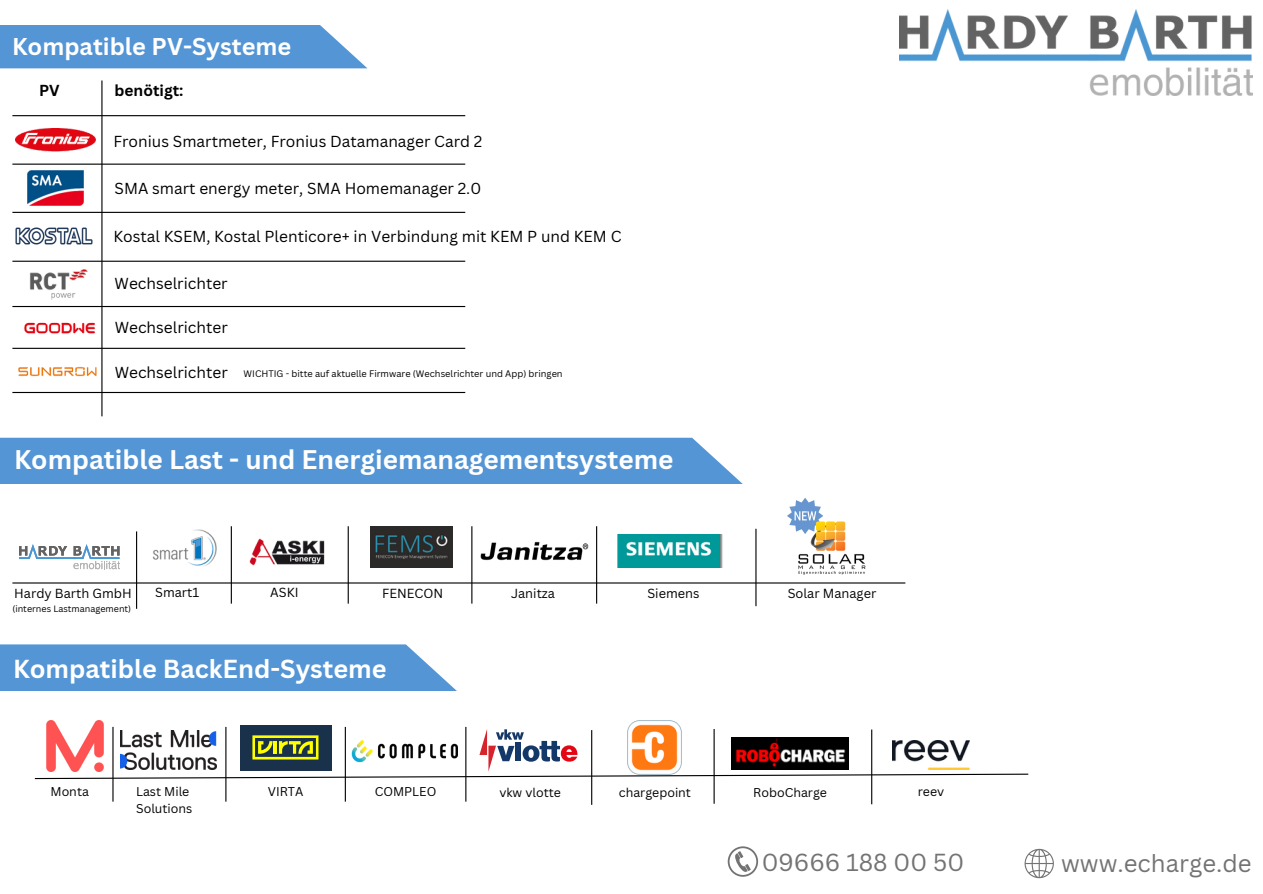
<style>
.page{position:relative;width:1263px;height:894px;background:#fff}
.page>*{position:absolute;margin:0;border:0;box-sizing:border-box;transform-origin:0 0}
.t1{font:700 26.25px "Canva Sans";color:#fff}
.t2{font:700 25.35px "Canva Sans";color:#fff}
.t3{font:24px "Canva Sans";color:#737373}
.t4{font:700 23.55px "Canva Sans";color:#fff}
.t5{font:15.45px "Canva Sans";color:#000}
.t6{font:700 15.45px "Canva Sans";color:#000}
.t7{font:12.75px "Canva Sans";color:#000}
.t8{font:12.3px "Canva Sans";color:#000}
.t9{font:9.3px "Canva Sans";color:#000}
.t10{font:9px "Canva Sans";color:#000}
</style>
<div class="page">
<img style="left:16px;top:129px;width:80px;height:23px">
<img style="left:27px;top:170px;width:57px;height:36px">
<img style="left:16px;top:227px;width:76px;height:17px">
<img style="left:29px;top:270px;width:59px;height:29px">
<hr style="left:101px;top:80px;width:1px;height:336px;background:#000">
<hr style="left:12px;top:163px;width:453px;height:2px;background:#000">
<hr style="left:12px;top:212px;width:453px;height:1px;background:#000">
<hr style="left:12px;top:260px;width:453px;height:2px;background:#000">
<hr style="left:12px;top:115px;width:453px;height:1px;background:#000">
<div style="left:0;top:25px;width:367px;height:43px;background:#5495d6"></div>
<div style="left:0;top:437px;width:743px;height:47px;background:#5495d6"></div>
<img style="left:900px;top:10px;width:352px;height:85px">
<svg style="left:1024px;top:848px;width:30px;height:30px"></svg>
<svg style="left:728px;top:846px;width:30px;height:30px"></svg>
<img style="left:20px;top:305px;width:79px;height:21px">
<img style="left:12px;top:326px;width:90px;height:90px">
<hr style="left:12px;top:306px;width:453px;height:1px;background:#000">
<hr style="left:12px;top:347px;width:453px;height:2px;background:#000">
<hr style="left:12px;top:392px;width:453px;height:1px;background:#000">
<img style="left:153px;top:529px;width:64px;height:37px">
<img style="left:247px;top:538px;width:81px;height:46px">
<img style="left:371px;top:526px;width:82px;height:41px">
<hr style="left:12px;top:582px;width:893px;height:1px;background:#000">
<hr style="left:231px;top:526px;width:1px;height:77px;background:#000">
<hr style="left:348px;top:526px;width:1px;height:77px;background:#000">
<hr style="left:471px;top:526px;width:1px;height:77px;background:#000">
<img style="left:480px;top:541px;width:109px;height:20px">
<img style="left:617px;top:534px;width:106px;height:33px">
<hr style="left:596px;top:526px;width:1px;height:77px;background:#000">
<svg style="left:0;top:644px;width:457px;height:47px;background:#5f9bd8"></svg>
<hr style="left:112px;top:726px;width:2px;height:75px;background:#000">
<hr style="left:225px;top:726px;width:1px;height:75px;background:#000">
<hr style="left:345px;top:726px;width:1px;height:75px;background:#000">
<hr style="left:465px;top:726px;width:1px;height:75px;background:#000">
<div style="left:241px;top:725px;width:91px;height:45px;background:#19314b"></div>
<svg style="left:34px;top:728px;width:995px;height:51px"></svg>
<img style="left:121px;top:729px;width:96px;height:40px">
<img style="left:46px;top:720px;width:58px;height:51px">
<img style="left:628px;top:720px;width:54px;height:53px">
<hr style="left:591px;top:729px;width:1px;height:75px;background:#000">
<img style="left:731px;top:737px;width:117px;height:32px">
<hr style="left:713px;top:728px;width:2px;height:75px;background:#000">
<svg style="left:789px;top:497px;width:32px;height:12px"></svg>
<img style="left:779px;top:509px;width:101px;height:75px">
<img style="left:892px;top:740px;width:77px;height:29px">
<hr style="left:871px;top:729px;width:1px;height:75px;background:#000">
<hr style="left:136px;top:531px;width:1px;height:77px;background:#000">
<svg style="left:19px;top:544px;width:101px;height:25px"></svg>
<hr style="left:755px;top:528px;width:1px;height:78px;background:#000">
<h5 class="t4" style="left:12px;top:30px;width:281px">Kompatible PV-Systeme</h5>
<p class="t6" style="left:39px;top:80px;width:22px">PV</p>
<p class="t6" style="left:115px;top:80px;width:70px">benötigt:</p>
<h1 class="t5" style="left:113px;top:130px;width:370px">Fronius Smartmeter, Fronius Datamanager Card 2</h1>
<p class="t5" style="left:115px;top:177px;width:368px">SMA smart energy meter, SMA Homemanager 2.0</p>
<h3 class="t5" style="left:113px;top:225px;width:510px">Kostal KSEM, Kostal Plenticore+ in Verbindung mit KEM P und KEM C</h3>
<h4 class="t5" style="left:115px;top:272px;width:115px">Wechselrichter</h4>
<p class="t5" style="left:115px;top:317px;width:115px">Wechselrichter</p>
<h5 class="t5" style="left:115px;top:361px;width:115px">Wechselrichter</h5>
<p class="t9" style="left:244px;top:367px;width:321px">WICHTIG - bitte auf aktuelle Firmware (Wechselrichter und App) bringen</p>
<p class="t1" style="left:14px;top:440px;width:661px">Kompatible Last - und Energiemanagementsysteme</p>
<p class="t7" style="left:14px;top:584px;width:119px">Hardy Barth GmbH</p>
<p class="t10" style="left:12px;top:602px;width:120px">(internes Lastmanagement)</p>
<p class="t7" style="left:155px;top:583px;width:46px">Smart1</p>
<h5 class="t7" style="left:270px;top:583px;width:30px">ASKI</h5>
<p class="t7" style="left:382px;top:584px;width:63px">FENECON</p>
<p class="t7" style="left:511px;top:584px;width:45px">Janitza</p>
<p class="t7" style="left:647px;top:584px;width:54px">Siemens</p>
<h5 class="t2" style="left:13px;top:651px;width:375px">Kompatible BackEnd-Systeme</h5>
<p class="t7" style="left:788px;top:584px;width:90px">Solar Manager</p>
<p class="t8" style="left:50px;top:782px;width:40px">Monta</p>
<h5 class="t8" style="left:136px;top:782px;width:55px">Last Mile</h5>
<p class="t8" style="left:268px;top:782px;width:37px">VIRTA</p>
<p class="t8" style="left:136px;top:799px;width:58px">Solutions</p>
<p class="t8" style="left:375px;top:782px;width:63px">COMPLEO</p>
<p class="t8" style="left:499px;top:783px;width:63px">vkw vlotte</p>
<h1 class="t8" style="left:619px;top:783px;width:74px">chargepoint</h1>
<p class="t8" style="left:753px;top:783px;width:75px">RoboCharge</p>
<p class="t8" style="left:918px;top:782px;width:28px">reev</p>
<h5 class="t3" style="left:762px;top:845px;width:204px">09666 188 00 50</h5>
<p class="t3" style="left:1061px;top:846px;width:192px">www.echarge.de</p>
</div>
